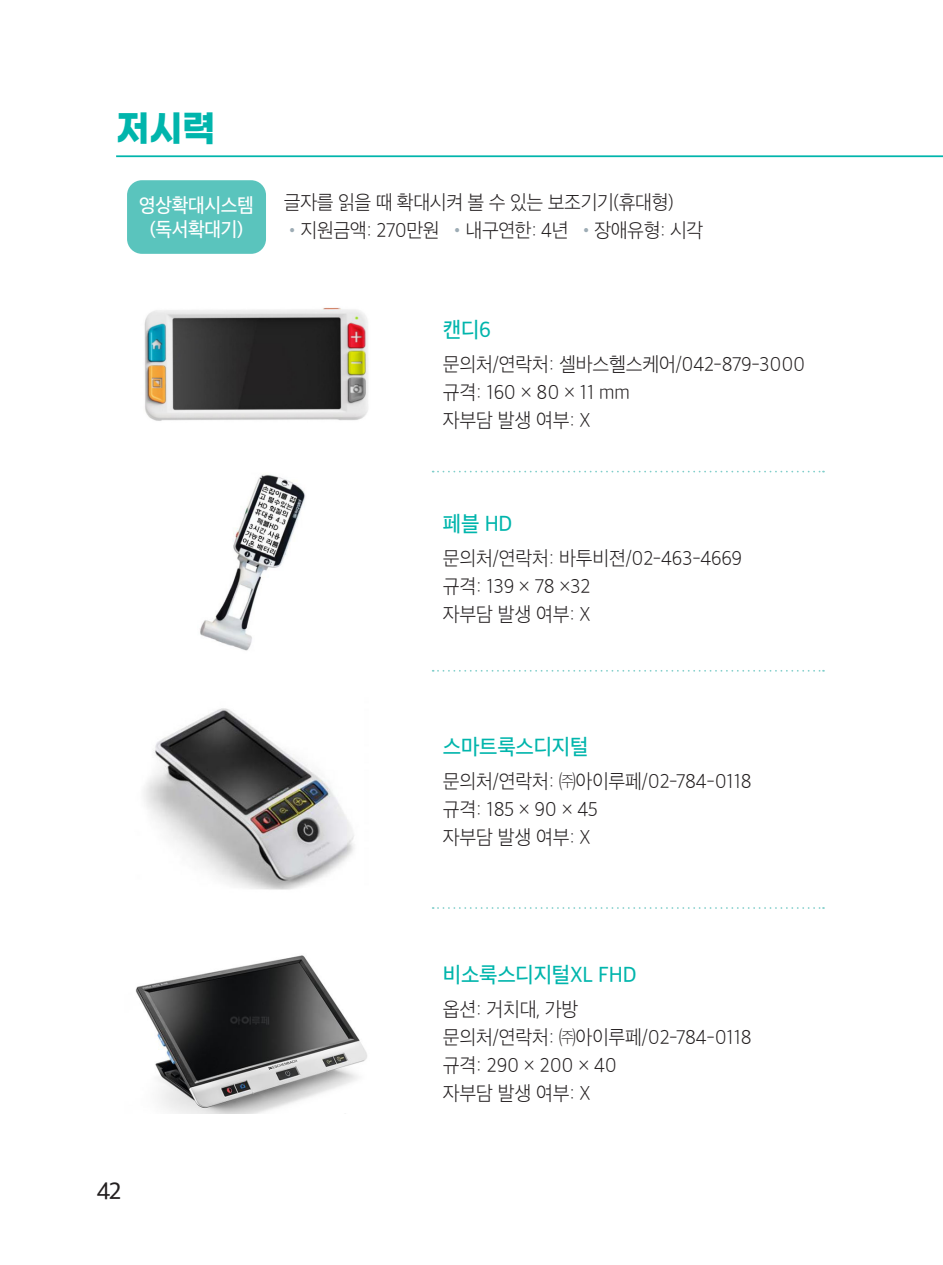
<style>
.page{position:relative;width:943px;height:1265px;background:#fff}
.page>*{position:absolute;margin:0;border:0;box-sizing:border-box;transform-origin:0 0}
.타이틀{font:700 36.93px "Gmarket Sans";color:#00b5ac;scale:.94 1}
.t1{font:22.75px "SD Gothic Neoa e Md";color:#231f20}
.제품명{font:21px "SD Gothic Neoa e Md";letter-spacing:-.01em;color:#00b5ac;scale:.95 1}
.내용{font:19.25px "SD Gothic Neoa b Ult Lt";letter-spacing:-.01em;color:#231f20;scale:.95 1}
.내용-2{font:19.25px/24.5px "SD Gothic Neoa e Md";letter-spacing:-.02em;color:#fff;text-align:center;scale:.94 1}
.s1{color:#9dacb5}
</style>
<div class="page">
<img style="left:144px;top:307px;width:224px;height:114px">
<img style="left:144px;top:708px;width:210px;height:182px">
<img style="left:200px;top:474px;width:106px;height:177px">
<img style="left:135px;top:955px;width:232px;height:158px">
<hr style="left:116px;top:155px;width:827px;height:2px;background:#00b5ac">
<div style="left:127px;top:180px;width:139px;height:74px;background:#5ac4bd;border-radius:15px"></div>
<svg style="left:432px;top:471px;width:392px;height:1px"></svg>
<svg style="left:432px;top:670px;width:392px;height:2px"></svg>
<svg style="left:432px;top:907px;width:392px;height:2px"></svg>
<p class="타이틀" style="left:116px;top:108px;width:107px">저시력</p>
<p class="내용-2" style="left:139px;top:193px;width:123px">영상확대시스템 (독서확대기)</p>
<p class="내용" style="left:284px;top:193px;width:412px">글자를 읽을 때 확대시켜 볼 수 있는 보조기기(휴대형)</p>
<p class="내용" style="left:284px;top:221px;width:443px"><span class="s1">•</span>지원금액: 270만원 <span class="s1">•</span>내구연한: 4년 <span class="s1">•</span>장애유형: 시각</p>
<p class="제품명" style="left:443px;top:319px;width:52px">캔디6</p>
<p class="내용" style="left:443px;top:354px;width:383px">문의처/연락처: 셀바스헬스케어/042-879-3000</p>
<p class="내용" style="left:443px;top:382px;width:198px">규격: 160 × 80 × 11 mm</p>
<p class="내용" style="left:443px;top:410px;width:157px">자부담 발생 여부: X</p>
<p class="제품명" style="left:443px;top:513px;width:74px">페블 HD</p>
<p class="내용" style="left:443px;top:548px;width:316px">문의처/연락처: 바투비젼/02-463-4669</p>
<p class="내용" style="left:443px;top:576px;width:157px">규격: 139 × 78 ×32</p>
<p class="내용" style="left:443px;top:604px;width:157px">자부담 발생 여부: X</p>
<p class="제품명" style="left:443px;top:736px;width:155px">스마트룩스디지털</p>
<p class="내용" style="left:443px;top:771px;width:327px">문의처/연락처: ㈜아이루페/02-784-0118</p>
<p class="내용" style="left:443px;top:799px;width:164px">규격: 185 × 90 × 45</p>
<p class="내용" style="left:443px;top:827px;width:157px">자부담 발생 여부: X</p>
<p class="t1" style="left:97px;top:1179px;width:26px">42</p>
<p class="제품명" style="left:443px;top:964px;width:205px">비소룩스디지털XL FHD</p>
<p class="내용" style="left:443px;top:999px;width:144px">옵션: 거치대, 가방</p>
<p class="내용" style="left:443px;top:1027px;width:327px">문의처/연락처: ㈜아이루페/02-784-0118</p>
<p class="내용" style="left:443px;top:1055px;width:185px">규격: 290 × 200 × 40</p>
<p class="내용" style="left:443px;top:1083px;width:157px">자부담 발생 여부: X</p>
</div>
